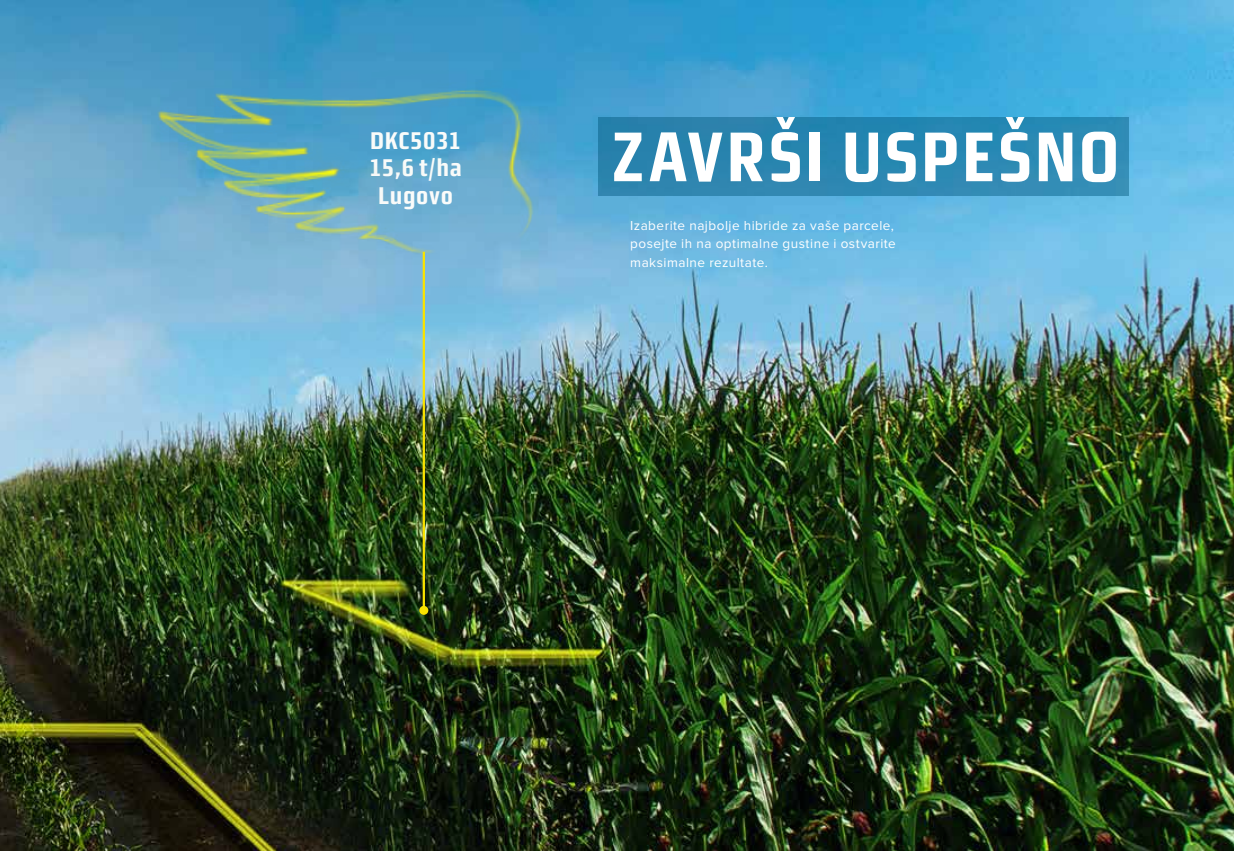
<style>
.page{position:relative;width:1234px;height:851px;background:#fff}
.page>*{position:absolute;margin:0;border:0;box-sizing:border-box;transform-origin:0 0}
.t1{font:700 70.2px "Morgan Sans Cond";letter-spacing:.03em;color:#fff}
.t2{font:700 24.15px/27.6px "Morgan Sans Cond";letter-spacing:.02em;color:#fff;text-align:center}
.t3{font:13.5px/18.6px "Proxima Nova";letter-spacing:.035em;color:#fff}
</style>
<div class="page">
<img style="left:0;top:0;width:1233px;height:850px">
<div style="left:598px;top:117px;width:530px;height:79px;background:#2a84af"></div>
<img style="left:809px;top:119px;width:261px;height:77px">
<img style="left:148px;top:71px;width:418px;height:194px">
<hr style="left:422px;top:252px;width:3px;height:358px;background:#fae300">
<div style="left:419px;top:605px;width:9px;height:9px;background:#fae300;border-radius:50%"></div>
<h2 class="t2" style="left:369px;top:127px;width:94px">DKC5031<br>15,6 t/ha<br>Lugovo</h2>
<h1 class="t1" style="left:610px;top:115px;width:510px">ZAVRŠI USPEŠNO</h1>
<p class="t3" style="left:630px;top:216px;width:267px">Izaberite najbolje hibride za vaše parcele, posejte ih na optimalne gustine i ostvarite maksimalne rezultate.</p>
</div>
